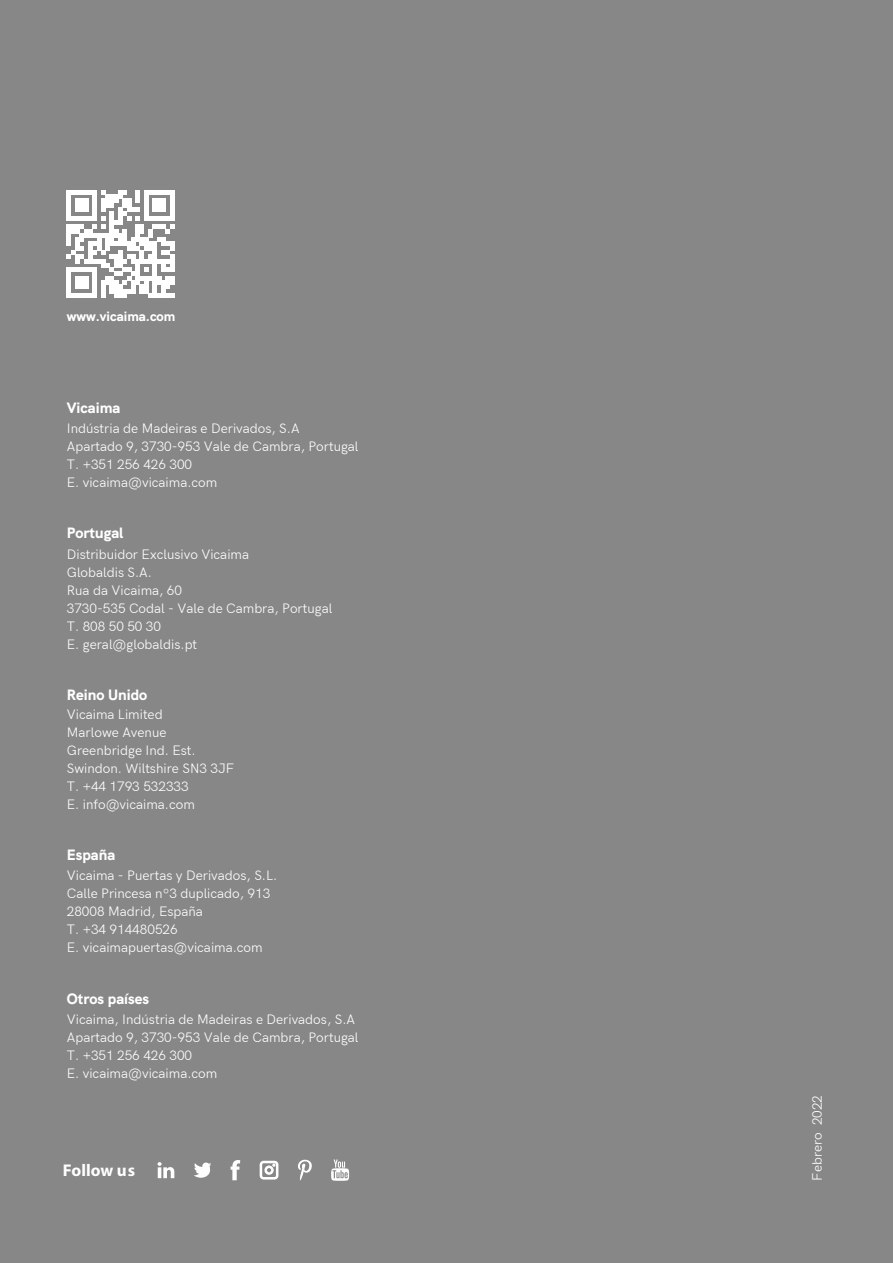
<style>
.page{position:relative;width:893px;height:1263px;background:#878787}
.page>*{position:absolute;margin:0;border:0;box-sizing:border-box;transform-origin:0 0}
.t1{font:700 16.95px "Myriad Pro";color:#fff}
.t2{font:800 15px "HK Grotesk";color:#fff}
.t3{font:13.5px/18px "HK Grotesk";color:#fff}
.t4{font:800 13.5px "HK Grotesk";color:#fff}
</style>
<div class="page">
<svg style="left:231px;top:1160px;width:9px;height:20px"></svg>
<svg style="left:194px;top:1162px;width:17px;height:16px"></svg>
<svg style="left:158px;top:1162px;width:16px;height:16px"></svg>
<svg style="left:298px;top:1159px;width:14px;height:21px"></svg>
<svg style="left:260px;top:1161px;width:18px;height:18px"></svg>
<svg style="left:331px;top:1159px;width:18px;height:22px"></svg>
<svg style="left:67px;top:190px;width:107px;height:108px"></svg>
<p class="t4" style="left:67px;top:305px;width:110px">www.vicaima.com</p>
<p class="t2" style="left:67px;top:396px;width:55px">Vicaima</p>
<p class="t3" style="left:67px;top:418px;width:293px">Indústria de Madeiras e Derivados, S.A<br>Apartado 9, 3730-953 Vale de Cambra, Portugal<br>T. +351 256 426 300<br>E. vicaima@vicaima.com</p>
<p class="t2" style="left:67px;top:522px;width:58px">Portugal</p>
<p class="t3" style="left:67px;top:544px;width:267px">Distribuidor Exclusivo Vicaima<br>Globaldis S.A.<br>Rua da Vicaima, 60<br>3730-535 Codal - Vale de Cambra, Portugal<br>T. 808 50 50 30<br>E. geral@globaldis.pt</p>
<p class="t2" style="left:67px;top:683px;width:82px">Reino Unido</p>
<p class="t3" style="left:67px;top:704px;width:169px">Vicaima Limited<br>Marlowe Avenue<br>Greenbridge Ind. Est.<br>Swindon. Wiltshire SN3 3JF<br>T. +44 1793 532333<br>E. info@vicaima.com</p>
<p class="t2" style="left:67px;top:843px;width:50px">España</p>
<p class="t3" style="left:67px;top:865px;width:212px">Vicaima - Puertas y Derivados, S.L.<br>Calle Princesa nº3 duplicado, 913<br>28008 Madrid, España<br>T. +34 914480526<br>E. vicaimapuertas@vicaima.com</p>
<p class="t2" style="left:67px;top:987px;width:84px">Otros países</p>
<p class="t3" style="left:67px;top:1009px;width:293px">Vicaima, Indústria de Madeiras e Derivados, S.A Apartado 9, 3730-953 Vale de Cambra, Portugal T. +351 256 426 300<br>E. vicaima@vicaima.com</p>
<p class="t1" style="left:63px;top:1159px;width:74px">Follow us</p>
<p class="t3" style="left:807px;top:1181px;width:87px;rotate:-90deg">Febrero 2022</p>
</div>
